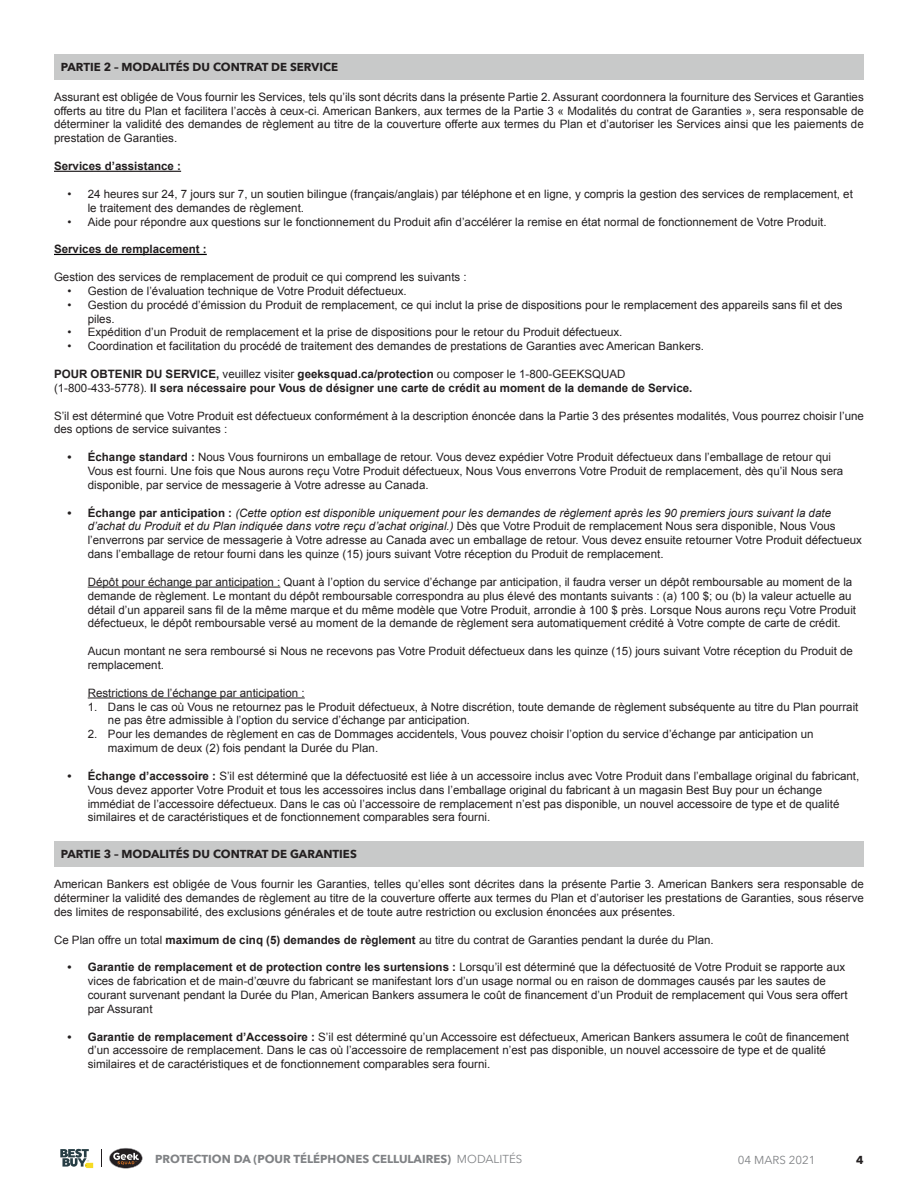
<style>
.page{position:relative;width:918px;height:1188px;background:#fff}
.page>*{position:absolute;margin:0;border:0;box-sizing:border-box;transform-origin:0 0}
.t1{font:11.55px/13.8px "Arial";color:#231f20}
.t2{font:700 11.55px/13.8px "Arial";color:#231f20}
.t3{font:700 11.55px "Avenir Next";color:#231f20}
.t4{font:700 11.55px "Avenir Next";color:#808285}
.t5{font:11.55px "Avenir Next";color:#808285}
.s1{font-weight:400}
.s2{font-weight:700}
.s3{font-style:italic}
</style>
<div class="page">
<svg style="left:101px;top:1150px;width:1px;height:17px"></svg>
<svg style="left:109px;top:1148px;width:34px;height:21px"></svg>
<svg style="left:60px;top:1149px;width:33px;height:19px"></svg>
<hr style="left:54px;top:171px;width:127px;height:1px;background:#231f20">
<hr style="left:54px;top:254px;width:153px;height:1px;background:#000">
<hr style="left:88px;top:587px;width:192px;height:1px;background:#231f20">
<hr style="left:88px;top:698px;width:217px;height:1px;background:#231f20">
<div style="left:54px;top:54px;width:810px;height:25px;background:#c8c9c9"></div>
<div style="left:54px;top:841px;width:810px;height:25px;background:#c8c9c9"></div>
<p class="t3" style="left:61px;top:57px;width:279px">PARTIE 2 – MODALITÉS DU CONTRAT DE SERVICE</p>
<p class="t1" style="left:54px;top:90px;width:812px;text-align:justify">Assurant est obligée de Vous fournir les Services, tels qu’ils sont décrits dans la présente Partie 2. Assurant coordonnera la fourniture des Services et Garanties offerts au titre du Plan et facilitera l’accès à ceux-ci. American Bankers, aux termes de la Partie 3 « Modalités du contrat de Garanties », sera responsable de déterminer la validité des demandes de règlement au titre de la couverture offerte aux termes du Plan et d’autoriser les Services ainsi que les paiements de prestation de Garanties.</p>
<p class="t2" style="left:54px;top:160px;width:129px">Services d’assistance :</p>
<p class="t1" style="left:88px;top:187px;width:767px;text-indent:-20px">• 24 heures sur 24, 7 jours sur 7, un soutien bilingue (français/anglais) par téléphone et en ligne, y compris la gestion des services de remplacement, et le traitement des demandes de règlement.</p>
<p class="t1" style="left:68px;top:215px;width:761px">• Aide pour répondre aux questions sur le fonctionnement du Produit afin d’accélérer la remise en état normal de fonctionnement de Votre Produit.</p>
<p class="t2" style="left:54px;top:243px;width:154px">Services de remplacement :</p>
<p class="t1" style="left:54px;top:270px;width:414px">Gestion des services de remplacement de produit ce qui comprend les suivants :</p>
<p class="t1" style="left:68px;top:284px;width:341px">• Gestion de l’évaluation technique de Votre Produit défectueux.</p>
<p class="t1" style="left:88px;top:298px;width:756px;text-indent:-20px">• Gestion du procédé d’émission du Produit de remplacement, ce qui inclut la prise de dispositions pour le remplacement des appareils sans fil et des piles.</p>
<p class="t1" style="left:68px;top:326px;width:557px">• Expédition d’un Produit de remplacement et la prise de dispositions pour le retour du Produit défectueux.</p>
<p class="t1" style="left:68px;top:339px;width:638px">• Coordination et facilitation du procédé de traitement des demandes de prestations de Garanties avec American Bankers.</p>
<p class="t2" style="left:54px;top:367px;width:640px">POUR OBTENIR DU SERVICE, <span class="s1">veuillez visiter</span> geeksquad.ca/protection <span class="s1">ou composer le 1-800-GEEKSQUAD (1-800-433-5778).</span> Il sera nécessaire pour Vous de désigner une carte de crédit au moment de la demande de Service.</p>
<p class="t1" style="left:54px;top:409px;width:811px">S’il est déterminé que Votre Produit est défectueux conformément à la description énoncée dans la Partie 3 des présentes modalités, Vous pourrez choisir l’une des options de service suivantes :</p>
<p class="t1" style="left:88px;top:450px;width:757px;text-indent:-20px"><span class="s2">• Échange standard :</span> Nous Vous fournirons un emballage de retour. Vous devez expédier Votre Produit défectueux dans l’emballage de retour qui<br>Vous est fourni. Une fois que Nous aurons reçu Votre Produit défectueux, Nous Vous enverrons Votre Produit de remplacement, dès qu’il Nous sera disponible, par service de messagerie à Votre adresse au Canada.</p>
<p class="t1" style="left:88px;top:506px;width:776px;text-indent:-20px"><span class="s2">• Échange par anticipation :</span> <span class="s3">(Cette option est disponible uniquement pour les demandes de règlement après les 90 premiers jours suivant la date d’achat du Produit et du Plan indiquée dans votre reçu d’achat original.)</span> Dès que Votre Produit de remplacement Nous sera disponible, Nous Vous l’enverrons par service de messagerie à Votre adresse au Canada avec un emballage de retour. Vous devez ensuite retourner Votre Produit défectueux dans l’emballage de retour fourni dans les quinze (15) jours suivant Votre réception du Produit de remplacement.</p>
<p class="t1" style="left:88px;top:575px;width:770px">Dépôt pour échange par anticipation : Quant à l’option du service d’échange par anticipation, il faudra verser un dépôt remboursable au moment de la demande de règlement. Le montant du dépôt remboursable correspondra au plus élevé des montants suivants : (a) 100 $; ou (b) la valeur actuelle au détail d’un appareil sans fil de la même marque et du même modèle que Votre Produit, arrondie à 100 $ près. Lorsque Nous aurons reçu Votre Produit défectueux, le dépôt remboursable versé au moment de la demande de règlement sera automatiquement crédité à Votre compte de carte de crédit.</p>
<p class="t1" style="left:88px;top:644px;width:767px">Aucun montant ne sera remboursé si Nous ne recevons pas Votre Produit défectueux dans les quinze (15) jours suivant Votre réception du Produit de remplacement.</p>
<p class="t1" style="left:88px;top:686px;width:218px">Restrictions de l’échange par anticipation :</p>
<p class="t1" style="left:108px;top:700px;width:752px;text-indent:-20px">1. Dans le cas où Vous ne retournez pas le Produit défectueux, à Notre discrétion, toute demande de règlement subséquente au titre du Plan pourrait ne pas être admissible à l’option du service d’échange par anticipation.</p>
<p class="t1" style="left:108px;top:727px;width:707px;text-indent:-20px">2. Pour les demandes de règlement en cas de Dommages accidentels, Vous pouvez choisir l’option du service d’échange par anticipation un maximum de deux (2) fois pendant la Durée du Plan.</p>
<p class="t1" style="left:88px;top:769px;width:773px;text-indent:-20px"><span class="s2">• Échange d’accessoire :</span> S’il est déterminé que la défectuosité est liée à un accessoire inclus avec Votre Produit dans l’emballage original du fabricant, Vous devez apporter Votre Produit et tous les accessoires inclus dans l’emballage original du fabricant à un magasin Best Buy pour un échange immédiat de l’accessoire défectueux. Dans le cas où l’accessoire de remplacement n’est pas disponible, un nouvel accessoire de type et de qualité similaires et de caractéristiques et de fonctionnement comparables sera fourni.</p>
<p class="t3" style="left:61px;top:844px;width:298px">PARTIE 3 – MODALITÉS DU CONTRAT DE GARANTIES</p>
<p class="t1" style="left:54px;top:877px;width:811px;text-align:justify">American Bankers est obligée de Vous fournir les Garanties, telles qu’elles sont décrites dans la présente Partie 3. American Bankers sera responsable de déterminer la validité des demandes de règlement au titre de la couverture offerte aux termes du Plan et d’autoriser les prestations de Garanties, sous réserve des limites de responsabilité, des exclusions générales et de toute autre restriction ou exclusion énoncées aux présentes.</p>
<p class="t1" style="left:54px;top:933px;width:661px">Ce Plan offre un total <span class="s2">maximum de cinq (5) demandes de règlement</span> au titre du contrat de Garanties pendant la durée du Plan.</p>
<p class="t1" style="left:88px;top:960px;width:761px;text-indent:-20px"><span class="s2">• Garantie de remplacement et de protection contre les surtensions :</span> Lorsqu’il est déterminé que la défectuosité de Votre Produit se rapporte aux vices de fabrication et de main-d’œuvre du fabricant se manifestant lors d’un usage normal ou en raison de dommages causés par les sautes de courant survenant pendant la Durée du Plan, American Bankers assumera le coût de financement d’un Produit de remplacement qui Vous sera offert par Assurant</p>
<p class="t1" style="left:88px;top:1030px;width:763px;text-indent:-20px"><span class="s2">• Garantie de remplacement d’Accessoire :</span> S’il est déterminé qu’un Accessoire est défectueux, American Bankers assumera le coût de financement d’un accessoire de remplacement. Dans le cas où l’accessoire de remplacement n’est pas disponible, un nouvel accessoire de type et de qualité similaires et de caractéristiques et de fonctionnement comparables sera fourni.</p>
<p class="t4" style="left:155px;top:1149px;width:369px">PROTECTION DA (POUR TÉLÉPHONES CELLULAIRES) <span class="s1">MODALITÉS</span></p>
<p class="t5" style="left:738px;top:1151px;width:79px">04 MARS 2021</p>
<p class="t3" style="left:856px;top:1150px;width:9px">4</p>
</div>
